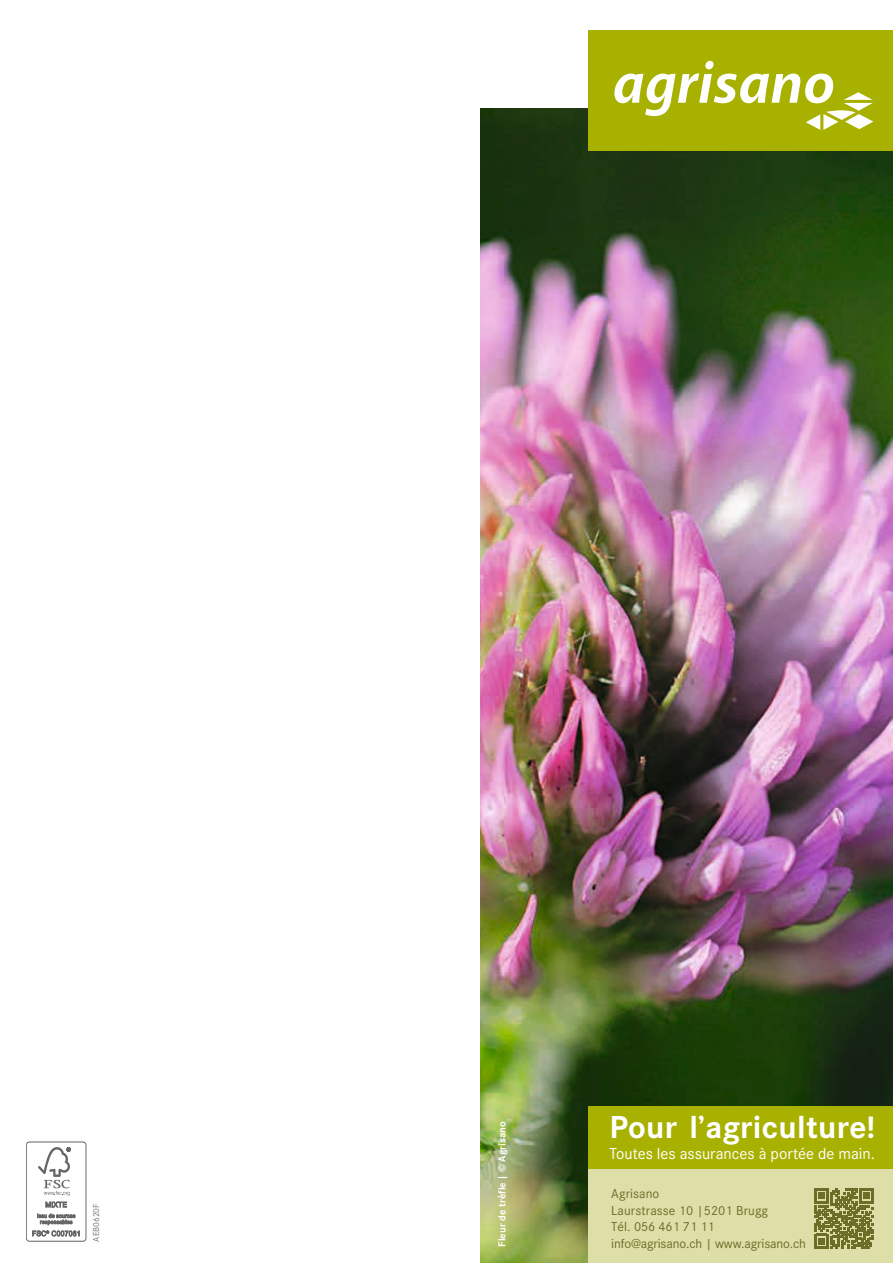
<style>
.page{position:relative;width:893px;height:1263px;background:#fff}
.page>*{position:absolute;margin:0;border:0;box-sizing:border-box;transform-origin:0 0}
.t1{font:700 33px "Corporate S";letter-spacing:.01em;color:#fff}
.t2{font:16.5px "Corporate S";color:#fff}
.t3{font:13.5px/16.5px "Corporate S";color:#6c6d26}
.t4{font:700 10.5px "Corporate S";color:#fff}
.t5{font:9px "Corporate S";color:#757574}
.s1{font-family:"Calibri"}
</style>
<div class="page">
<img style="left:480px;top:108px;width:413px;height:1155px">
<div style="left:589px;top:30px;width:304px;height:120px;background:#a8b100"></div>
<svg style="left:614px;top:61px;width:259px;height:69px"></svg>
<div style="left:589px;top:1161px;width:304px;height:102px;background:#dddea8"></div>
<div style="left:589px;top:1106px;width:304px;height:62px;background:#a8b100"></div>
<div style="left:26px;top:1142px;width:60px;height:99px;border:1px solid #131413;border-radius:3px"></div>
<svg style="left:38px;top:1147px;width:33px;height:60px"></svg>
<svg style="left:32px;top:1213px;width:48px;height:23px"></svg>
<svg style="left:814px;top:1189px;width:60px;height:59px"></svg>
<p class="t5" style="left:91px;top:1241px;width:40px;rotate:-90deg">AEB0620F</p>
<p class="t4" style="left:496px;top:1247px;width:127px;rotate:-90deg">Fleur de trèfle <span class="s1">|</span> © Agrisano</p>
<h1 class="t1" style="left:610px;top:1108px;width:267px">Pour l’agriculture!</h1>
<p class="t2" style="left:610px;top:1144px;width:267px">Toutes les assurances à portée de main.</p>
<p class="t3" style="left:611px;top:1186px;width:196px">Agrisano<br>Laurstrasse 10 |5201 Brugg<br>Tél. 056 461 71 11 info@agrisano.ch | www.agrisano.ch</p>
</div>
